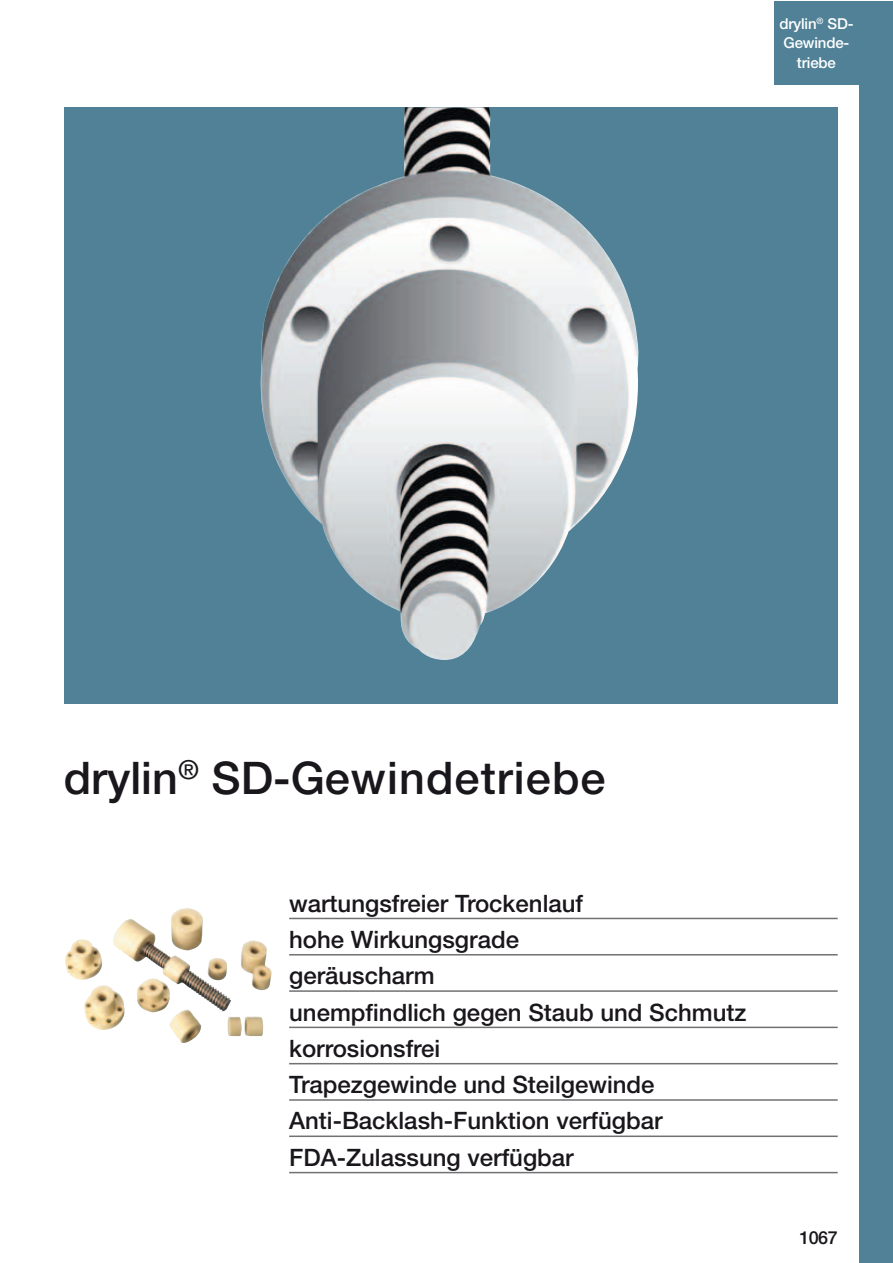
<style>
.page{position:relative;width:893px;height:1263px;background:#fff}
.page>*{position:absolute;margin:0;border:0;box-sizing:border-box;transform-origin:0 0}
.t1{font:500 45px "Helvetica Neue LT";letter-spacing:.025em;color:#1a171c}
.t2{font:500 24px/36.3px "Helvetica Neue LT";color:#1a171c}
.t3{font:500 18px "Helvetica Neue LT";color:#1a171c}
.t4{font:500 15px/19.5px "Helvetica Neue LT";letter-spacing:-.01em;color:#fff;text-align:center}
</style>
<div class="page">
<div style="left:859px;top:1px;width:33px;height:1262px;background:#508196"></div>
<div style="left:774px;top:1px;width:118px;height:84px;background:#508196"></div>
<img style="left:112px;top:908px;width:119px;height:103px">
<hr style="left:289px;top:918px;width:549px;height:1px;background:#707173">
<hr style="left:289px;top:954px;width:549px;height:1px;background:#707173">
<hr style="left:289px;top:990px;width:549px;height:2px;background:#707173">
<hr style="left:289px;top:1027px;width:549px;height:1px;background:#707173">
<hr style="left:289px;top:1063px;width:549px;height:1px;background:#707173">
<hr style="left:289px;top:1099px;width:549px;height:2px;background:#707173">
<hr style="left:289px;top:1135px;width:549px;height:2px;background:#707173">
<hr style="left:289px;top:1172px;width:549px;height:1px;background:#707173">
<div style="left:64px;top:107px;width:774px;height:597px;background:#508196"></div>
<img style="left:260px;top:107px;width:379px;height:553px">
<p class="t4" style="left:779px;top:14px;width:76px">drylin<sup>®</sup> SD-<br>Gewinde&shy;triebe</p>
<h1 class="t1" style="left:64px;top:751px;width:543px">drylin<sup>®</sup> SD-Gewindetriebe</h1>
<p class="t2" style="left:289px;top:885px;width:459px">wartungsfreier Trockenlauf<br>hohe Wirkungsgrade<br>geräuscharm<br>unempfindlich gegen Staub und Schmutz korrosionsfrei<br>Trapezgewinde und Steilgewinde<br>Anti-Backlash-Funktion verfügbar<br>FDA-Zulassung verfügbar</p>
<p class="t3" style="left:799px;top:1226px;width:40px">1067</p>
</div>
